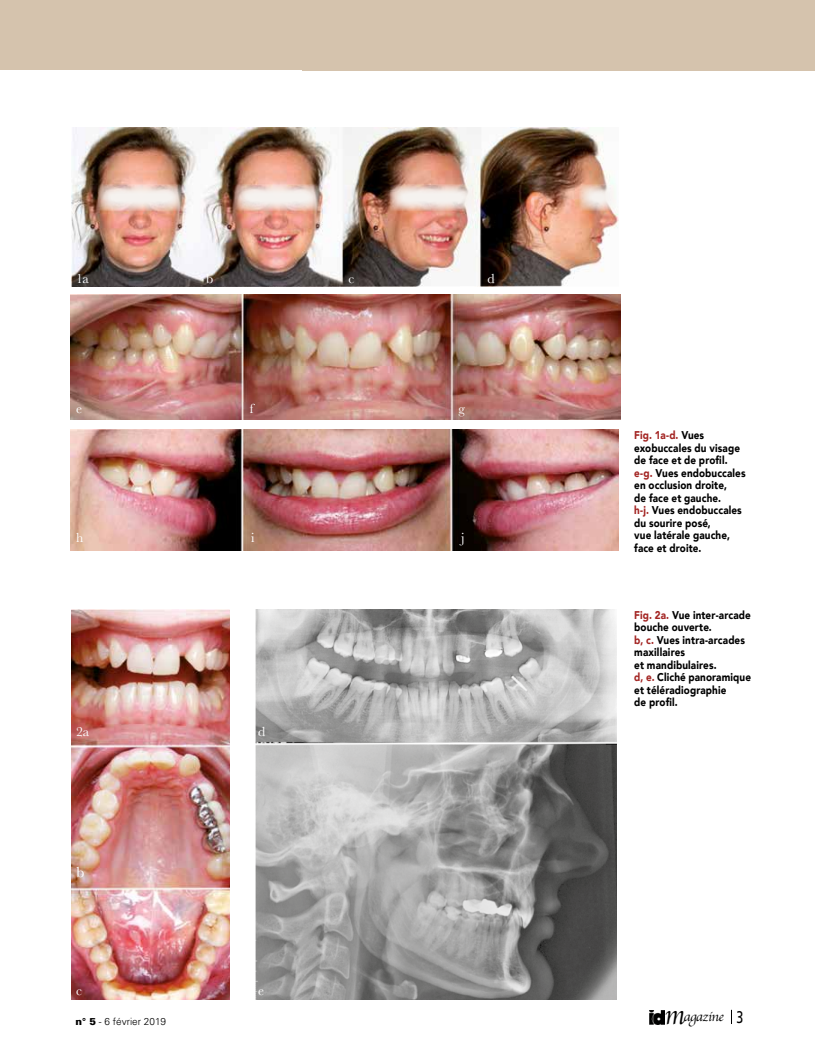
<style>
.page{position:relative;width:815px;height:1063px;background:#fff}
.page>*{position:absolute;margin:0;border:0;box-sizing:border-box;transform-origin:0 0}
.t1{font:15.25px "Baskerville";color:#fff}
.t2{font:13.75px "Baskerville";color:#fff}
.t3{font:13.5px "Apple Chancery";color:#000}
.t4{font:900 11.25px/12.5px "Avenir";letter-spacing:.01em;color:#000;scale:.88 1}
.t5{font:300 10px "Univers";color:#000}
.s1{color:#a32523}
.s2{font-weight:900}
.s3{font-size:27.88px}
.s4{font-family:"Frutiger";font-size:16.88px}
</style>
<div class="page">
<img style="left:649px;top:1010px;width:15px;height:14px">
<svg style="left:731px;top:1010px;width:1px;height:14px"></svg>
<div style="left:0;top:0;width:815px;height:70px;background:#d5c3ad"></div>
<img style="left:71px;top:128px;width:548px;height:159px">
<img style="left:71px;top:294px;width:549px;height:126px">
<img style="left:71px;top:429px;width:548px;height:122px">
<img style="left:71px;top:609px;width:159px;height:390px">
<img style="left:255px;top:609px;width:362px;height:390px">
<svg style="left:97px;top:183px;width:89px;height:30px;background:#e2c9bf"></svg>
<svg style="left:234px;top:183px;width:88px;height:30px;background:#e4c9bf"></svg>
<svg style="left:389px;top:183px;width:88px;height:30px"></svg>
<svg style="left:578px;top:183px;width:41px;height:30px"></svg>
<p class="t2" style="left:76px;top:269px;width:14px">1a</p>
<p class="t2" style="left:206px;top:269px;width:9px">b</p>
<p class="t2" style="left:349px;top:269px;width:7px">c</p>
<p class="t2" style="left:487px;top:269px;width:9px">d</p>
<p class="t2" style="left:76px;top:400px;width:8px">e</p>
<p class="t2" style="left:250px;top:400px;width:5px">f</p>
<p class="t2" style="left:459px;top:400px;width:8px">g</p>
<p class="t2" style="left:76px;top:529px;width:9px">h</p>
<p class="t2" style="left:251px;top:529px;width:5px">i</p>
<p class="t2" style="left:461px;top:529px;width:5px">j</p>
<p class="t2" style="left:76px;top:723px;width:15px">2a</p>
<p class="t2" style="left:258px;top:723px;width:9px">d</p>
<h1 class="t1" style="left:77px;top:862px;width:9px">b</h1>
<p class="t2" style="left:76px;top:982px;width:7px">c</p>
<p class="t2" style="left:258px;top:982px;width:8px">e</p>
<p class="t4" style="left:634px;top:429px;width:128px"><span class="s1">Fig. 1a-d.</span> Vues exobuccales du visage de face et de profil. <span class="s1">e-g.</span> Vues endobuccales en occlusion droite,<br>de face et gauche.<br><span class="s1">h-j.</span> Vues endobuccales du sourire posé,<br>vue latérale gauche, face et droite.</p>
<p class="t4" style="left:634px;top:608px;width:134px"><span class="s1">Fig. 2a.</span> Vue inter-arcade bouche ouverte.<br><span class="s1">b, c.</span> Vues intra-arcades maxillaires<br>et mandibulaires.<br><span class="s1">d, e.</span> Cliché panoramique et téléradiographie<br>de profil.</p>
<p class="t5" style="left:75px;top:1015px;width:92px"><span class="s2">n° 5</span> - 6 février 2019</p>
<p class="t3" style="left:664px;top:1005px;width:81px"><span class="s3">m</span>agazine <span class="s4">3</span></p>
</div>
